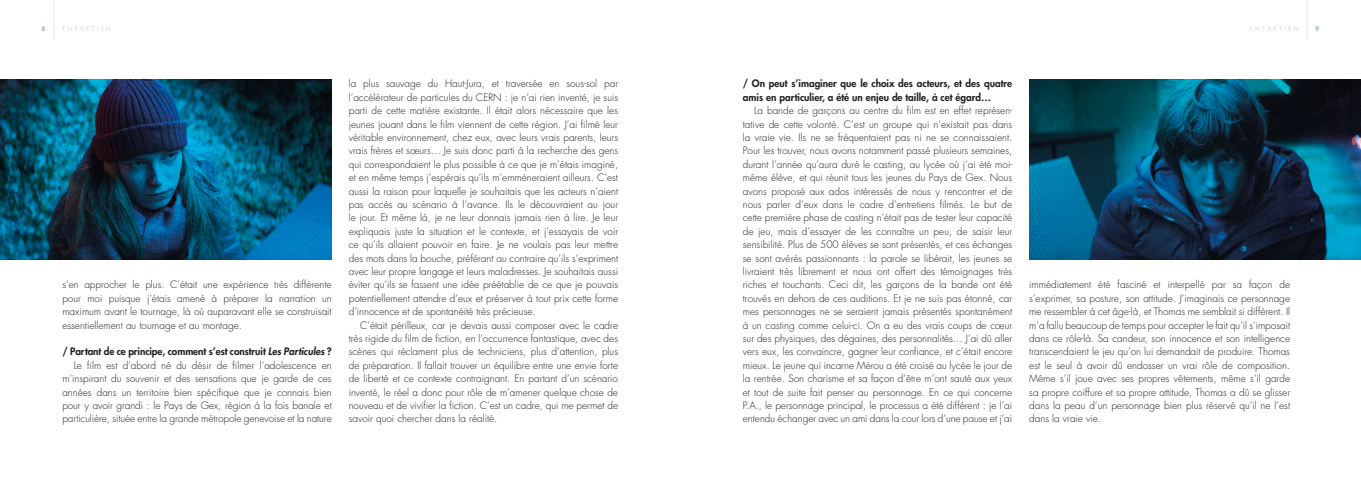
<style>
.page{position:relative;width:1361px;height:482px;background:#fff}
.page>*{position:absolute;margin:0;border:0;box-sizing:border-box;transform-origin:0 0}
.t1{font:300 10px/13.4px "Futura";color:#1d1d1b;text-align:justify}
.t2{font:800 10px/13.4px "Futura";color:#1d1d1b}
.t3{font:300 7px "Agenda";letter-spacing:.3em;color:#d1d1d1}
.t4{font:300 7px "Agenda";color:#36876d}
</style>
<div class="page">
<svg style="left:1307px;top:0;width:1px;height:39px"></svg>
<img style="left:0;top:80px;width:332px;height:180px">
<img style="left:1029px;top:80px;width:332px;height:180px">
<p class="t4" style="left:42px;top:25px;width:5px">8</p>
<p class="t3" style="left:62px;top:25px;width:50px">ENTRETIEN</p>
<p class="t3" style="left:1249px;top:25px;width:50px">ENTRETIEN</p>
<p class="t4" style="left:1315px;top:25px;width:5px">9</p>
<p class="t1" style="left:62px;top:278px;width:271px">s’en approcher le plus. C’était une expérience très différente pour moi puisque j’étais amené à préparer la narration un maximum avant le tournage, là où auparavant elle se construisait essentiellement au tournage et au montage.</p>
<p class="t2" style="left:62px;top:345px;width:271px">/ Partant de ce principe, comment s’est construit Les Particules ?</p>
<p class="t1" style="left:62px;top:359px;width:271px;text-indent:11px">Le film est d’abord né du désir de filmer l’adolescence en m’inspirant du souvenir et des sensations que je garde de ces années dans un territoire bien spécifique que je connais bien pour y avoir grandi : le Pays de Gex, région à la fois banale et particulière, située entre la grande métropole genevoise et la nature</p>
<p class="t1" style="left:349px;top:77px;width:271px">la plus sauvage du Haut-Jura, et traversée en sous-sol par l’accélérateur de particules du CERN : je n’ai rien inventé, je suis parti de cette matière existante. Il était alors nécessaire que les jeunes jouant dans le film viennent de cette région. J’ai filmé leur véritable environnement, chez eux, avec leurs vrais parents, leurs vrais frères et sœurs… Je suis donc parti à la recherche des gens qui correspondaient le plus possible à ce que je m’étais imaginé, et en même temps j’espérais qu’ils m’emmèneraient ailleurs. C’est aussi la raison pour laquelle je souhaitais que les acteurs n’aient pas accès au scénario à l’avance. Ils le découvraient au jour le jour. Et même là, je ne leur donnais jamais rien à lire. Je leur expliquais juste la situation et le contexte, et j’essayais de voir ce qu’ils allaient pouvoir en faire. Je ne voulais pas leur mettre des mots dans la bouche, préférant au contraire qu’ils s’expriment avec leur propre langage et leurs maladresses. Je souhaitais aussi éviter qu’ils se fassent une idée préétablie de ce que je pouvais potentiellement attendre d’eux et préserver à tout prix cette forme d’innocence et de spontanéité très précieuse.</p>
<p class="t1" style="left:349px;top:318px;width:271px;text-indent:11px">C’était périlleux, car je devais aussi composer avec le cadre très rigide du film de fiction, en l’occurrence fantastique, avec des scènes qui réclament plus de techniciens, plus d’attention, plus de préparation. Il fallait trouver un équilibre entre une envie forte de liberté et ce contexte contraignant. En partant d’un scénario inventé, le réel a donc pour rôle de m’amener quelque chose de nouveau et de vivifier la fiction. C’est un cadre, qui me permet de savoir quoi chercher dans la réalité.</p>
<p class="t2" style="left:743px;top:77px;width:271px">/ On peut s’imaginer que le choix des acteurs, et des quatre amis en particulier, a été un enjeu de taille, à cet égard…</p>
<p class="t1" style="left:743px;top:104px;width:271px;text-indent:11px">La bande de garçons au centre du film est en effet représen&shy;tative de cette volonté. C’est un groupe qui n’existait pas dans la vraie vie. Ils ne se fréquentaient pas ni ne se connaissaient.<br>Pour les trouver, nous avons notamment passé plusieurs semaines, durant l’année qu’aura duré le casting, au lycée où j’ai été moi&shy;même élève, et qui réunit tous les jeunes du Pays de Gex. Nous avons proposé aux ados intéressés de nous y rencontrer et de nous parler d’eux dans le cadre d’entretiens filmés. Le but de cette première phase de casting n’était pas de tester leur capacité de jeu, mais d’essayer de les connaître un peu, de saisir leur sensibilité. Plus de 500 élèves se sont présentés, et ces échanges se sont avérés passionnants : la parole se libérait, les jeunes se livraient très librement et nous ont offert des témoignages très riches et touchants. Ceci dit, les garçons de la bande ont été trouvés en dehors de ces auditions. Et je ne suis pas étonné, car mes personnages ne se seraient jamais présentés spontanément à un casting comme celui-ci. On a eu des vrais coups de cœur sur des physiques, des dégaines, des personnalités… J’ai dû aller vers eux, les convaincre, gagner leur confiance, et c’était encore mieux. Le jeune qui incarne Mérou a été croisé au lycée le jour de la rentrée. Son charisme et sa façon d’être m’ont sauté aux yeux et tout de suite fait penser au personnage. En ce qui concerne P.A., le personnage principal, le processus a été différent : je l’ai entendu échanger avec un ami dans la cour lors d’une pause et j’ai</p>
<p class="t1" style="left:1029px;top:278px;width:262px">immédiatement été fasciné et interpellé par sa façon de s’exprimer, sa posture, son attitude. J’imaginais ce personnage me ressembler à cet âge-là, et Thomas me semblait si différent. Il m’a fallu beaucoup de temps pour accepter le fait qu’il s’imposait dans ce rôle-là. Sa candeur, son innocence et son intelligence transcendaient le jeu qu’on lui demandait de produire. Thomas est le seul à avoir dû endosser un vrai rôle de composition.<br>Même s’il joue avec ses propres vêtements, même s’il garde sa propre coiffure et sa propre attitude, Thomas a dû se glisser dans la peau d’un personnage bien plus réservé qu’il ne l’est dans la vraie vie.</p>
</div>
